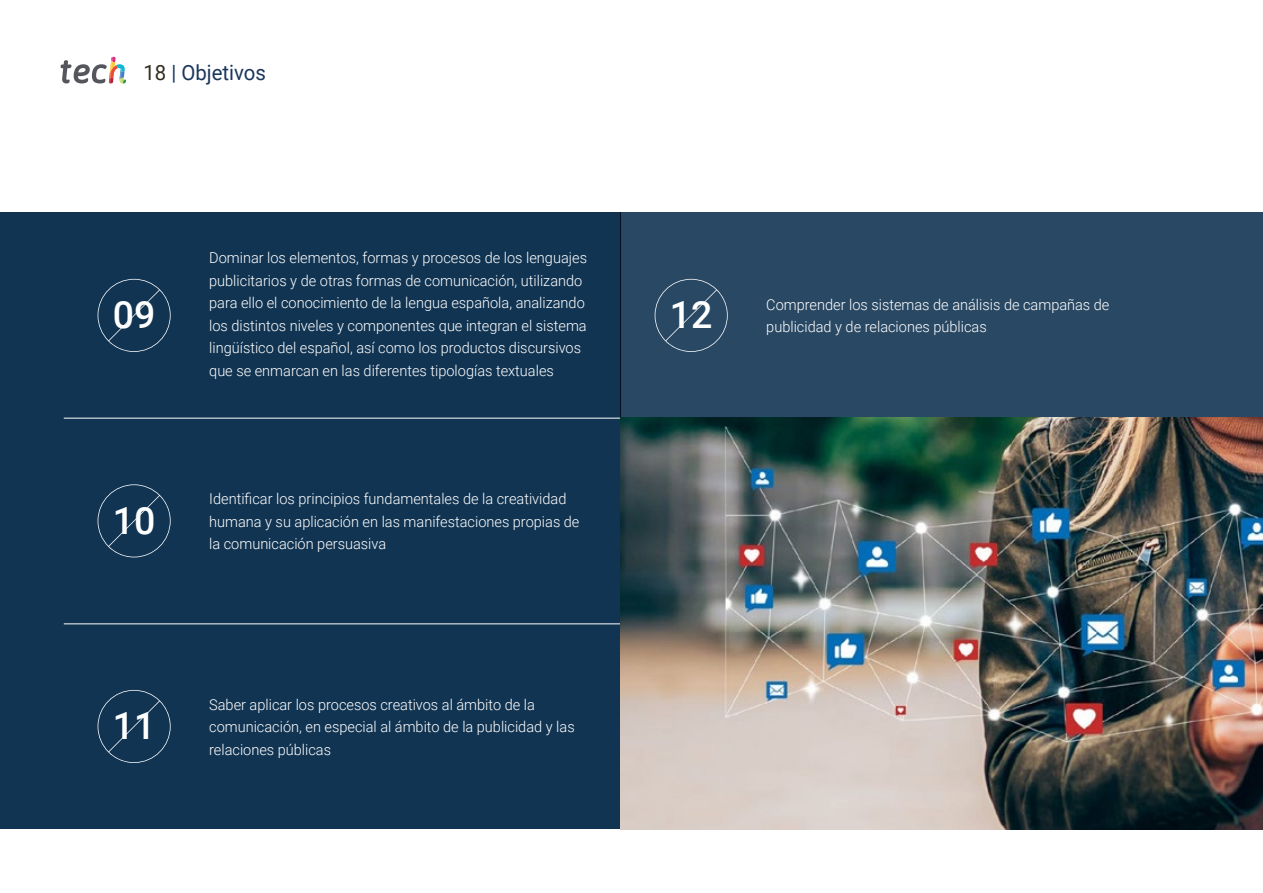
<style>
.page{position:relative;width:1263px;height:893px;background:#fff}
.page>*{position:absolute;margin:0;border:0;box-sizing:border-box;transform-origin:0 0}
.t1{font:500 37.5px "Roboto";color:#fff}
.t2{font:21px "Roboto";color:#1a355c}
.t3{font:300 15px/22.5px "Roboto";color:#fff}
.s1{color:#312e20}
</style>
<div class="page">
<div style="left:0;top:213px;width:621px;height:616px;background:#113452"></div>
<div style="left:621px;top:213px;width:642px;height:616px;background:#294863"></div>
<hr style="left:64px;top:418px;width:1199px;height:1px;background:#fff">
<hr style="left:64px;top:624px;width:1199px;height:1px;background:#fff">
<svg style="left:98px;top:279px;width:73px;height:73px"></svg>
<svg style="left:98px;top:690px;width:73px;height:73px"></svg>
<svg style="left:98px;top:484px;width:73px;height:73px"></svg>
<svg style="left:655px;top:279px;width:73px;height:73px"></svg>
<img style="left:621px;top:418px;width:642px;height:411px">
<svg style="left:61px;top:57px;width:65px;height:27px"></svg>
<h2 class="t2" style="left:144px;top:57px;width:124px"><span class="s1">18</span> | Objetivos</h2>
<h1 class="t1" style="left:113px;top:288px;width:44px">09</h1>
<h1 class="t1" style="left:113px;top:494px;width:44px">10</h1>
<p class="t3" style="left:209px;top:246px;width:379px">Dominar los elementos, formas y procesos de los lenguajes publicitarios y de otras formas de comunicación, utilizando para ello el conocimiento de la lengua española, analizando los distintos niveles y componentes que integran el sistema lingüístico del español, así como los productos discursivos que se enmarcan en las diferentes tipologías textuales</p>
<p class="t3" style="left:209px;top:487px;width:372px">Identificar los principios fundamentales de la creatividad humana y su aplicación en las manifestaciones propias de la comunicación persuasiva</p>
<h1 class="t1" style="left:113px;top:699px;width:44px">11</h1>
<p class="t3" style="left:209px;top:692px;width:367px">Saber aplicar los procesos creativos al ámbito de la comunicación, en especial al ámbito de la publicidad y las relaciones públicas</p>
<h1 class="t1" style="left:670px;top:288px;width:44px">12</h1>
<p class="t3" style="left:766px;top:293px;width:345px">Comprender los sistemas de análisis de campañas de</p>
<p class="t3" style="left:766px;top:315px;width:222px">publicidad y de relaciones públicas</p>
</div>
